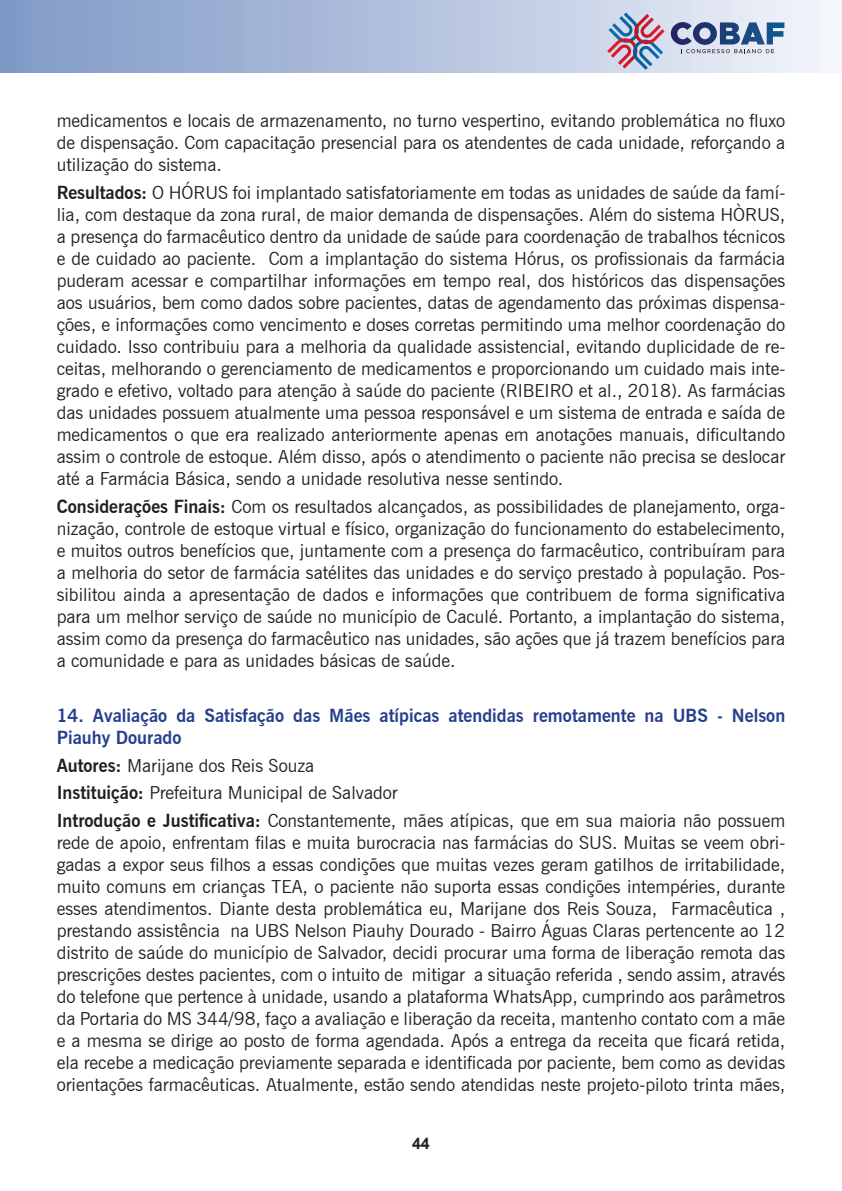
<style>
.page{position:relative;width:842px;height:1191px;background:#fff}
.page>*{position:absolute;margin:0;border:0;box-sizing:border-box;transform-origin:0 0}
.t1{font:18px/22px "News Gothic BT";color:#231f20;text-align:justify}
.t2{font:700 18px/22px "News Gothic BT";color:#253f8e}
.t3{font:700 16px "Arial";color:#231f20}
.s1{font-weight:700}
</style>
<div class="page">
<img style="left:0;top:0;width:835px;height:72px">
<svg style="left:671px;top:22px;width:113px;height:31px;background:#8799b8"></svg>
<svg style="left:607px;top:13px;width:57px;height:57px;background:#b1a3bb"></svg>
<p class="t1" style="left:57px;top:110px;width:730px">medicamentos e locais de armazenamento, no turno vespertino, evitando problemática no fluxo de dispensação. Com capacitação presencial para os atendentes de cada unidade, reforçando a utilização do sistema.</p>
<p class="t1" style="left:57px;top:181px;width:730px"><span class="s1">Resultados:</span> O HÓRUS foi implantado satisfatoriamente em todas as unidades de saúde da famí&shy;lia, com destaque da zona rural, de maior demanda de dispensações. Além do sistema HÒRUS, a presença do farmacêutico dentro da unidade de saúde para coordenação de trabalhos técnicos e de cuidado ao paciente. Com a implantação do sistema Hórus, os profissionais da farmácia puderam acessar e compartilhar informações em tempo real, dos históricos das dispensações aos usuários, bem como dados sobre pacientes, datas de agendamento das próximas dispensa&shy;ções, e informações como vencimento e doses corretas permitindo uma melhor coordenação do cuidado. Isso contribuiu para a melhoria da qualidade assistencial, evitando duplicidade de re&shy;ceitas, melhorando o gerenciamento de medicamentos e proporcionando um cuidado mais inte&shy;grado e efetivo, voltado para atenção à saúde do paciente (RIBEIRO et al., 2018). As farmácias das unidades possuem atualmente uma pessoa responsável e um sistema de entrada e saída de medicamentos o que era realizado anteriormente apenas em anotações manuais, dificultando assim o controle de estoque. Além disso, após o atendimento o paciente não precisa se deslocar até a Farmácia Básica, sendo a unidade resolutiva nesse sentindo.</p>
<p class="t1" style="left:57px;top:495px;width:730px"><span class="s1">Considerações Finais:</span> Com os resultados alcançados, as possibilidades de planejamento, orga&shy;nização, controle de estoque virtual e físico, organização do funcionamento do estabelecimento, e muitos outros benefícios que, juntamente com a presença do farmacêutico, contribuíram para a melhoria do setor de farmácia satélites das unidades e do serviço prestado à população. Pos&shy;sibilitou ainda a apresentação de dados e informações que contribuem de forma significativa para um melhor serviço de saúde no município de Caculé. Portanto, a implantação do sistema, assim como da presença do farmacêutico nas unidades, são ações que já trazem benefícios para a comunidade e para as unidades básicas de saúde.</p>
<p class="t2" style="left:57px;top:704px;width:730px">14. Avaliação da Satisfação das Mães atípicas atendidas remotamente na UBS - Nelson<br>Piauhy Dourado</p>
<p class="t1" style="left:57px;top:751px;width:730px;line-height:27.6px;text-align:left"><span class="s1">Autores:</span> Marijane dos Reis Souza<br><span class="s1">Instituição:</span> Prefeitura Municipal de Salvador<br><span class="s1">Introdução e Justificativa:</span> Constantemente, mães atípicas, que em sua maioria não possuem</p>
<p class="t1" style="left:57px;top:831px;width:730px">rede de apoio, enfrentam filas e muita burocracia nas farmácias do SUS. Muitas se veem obri&shy;gadas a expor seus filhos a essas condições que muitas vezes geram gatilhos de irritabilidade, muito comuns em crianças TEA, o paciente não suporta essas condições intempéries, durante esses atendimentos. Diante desta problemática eu, Marijane dos Reis Souza, Farmacêutica , prestando assistência na UBS Nelson Piauhy Dourado - Bairro Águas Claras pertencente ao 12 distrito de saúde do município de Salvador, decidi procurar uma forma de liberação remota das prescrições destes pacientes, com o intuito de mitigar a situação referida , sendo assim, através do telefone que pertence à unidade, usando a plataforma WhatsApp, cumprindo aos parâmetros da Portaria do MS 344/98, faço a avaliação e liberação da receita, mantenho contato com a mãe e a mesma se dirige ao posto de forma agendada. Após a entrega da receita que ficará retida, ela recebe a medicação previamente separada e identificada por paciente, bem como as devidas orientações farmacêuticas. Atualmente, estão sendo atendidas neste projeto-piloto trinta mães,</p>
<p class="t3" style="left:412px;top:1131px;width:19px">44</p>
</div>
